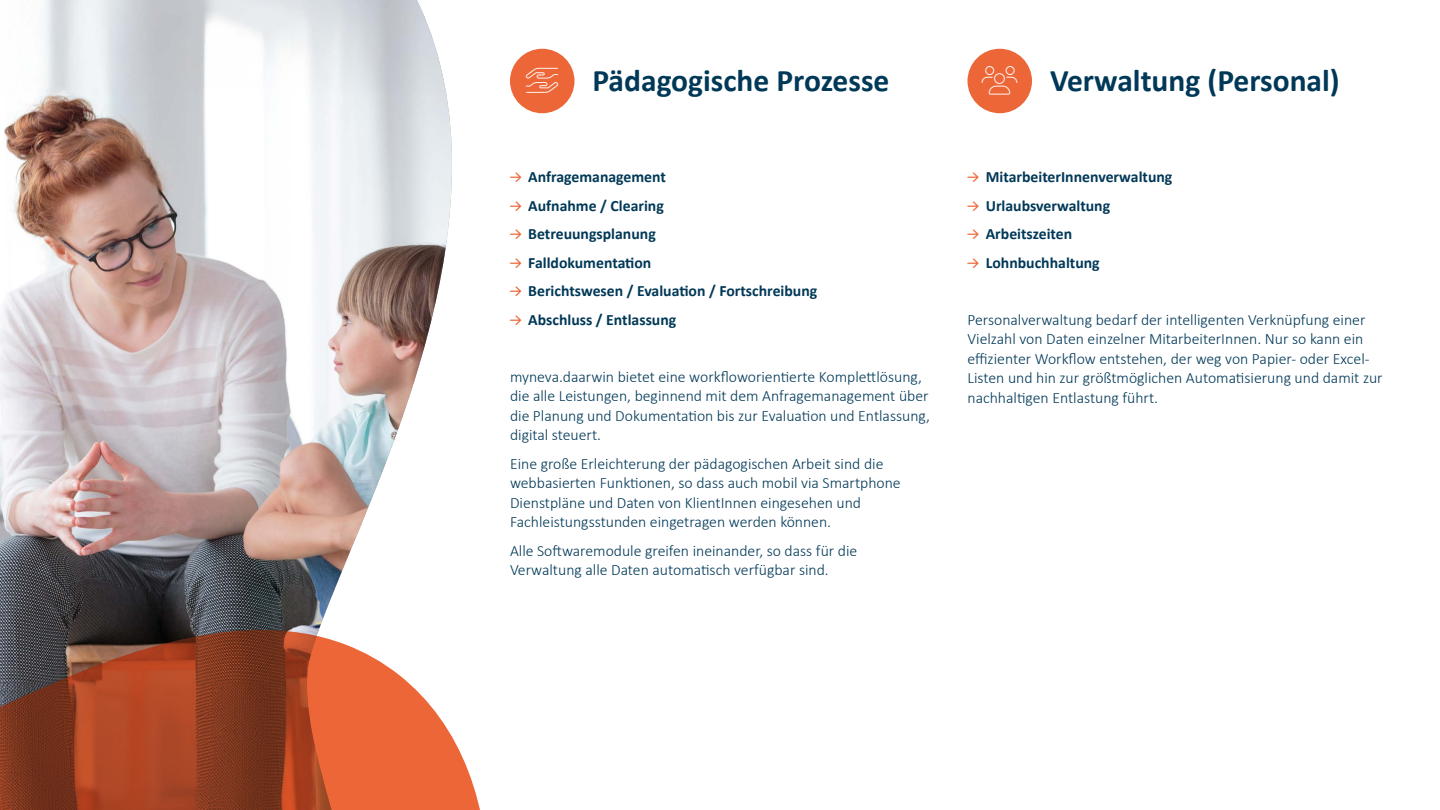
<style>
.page{position:relative;width:1440px;height:810px;background:#fff}
.page>*{position:absolute;margin:0;border:0;box-sizing:border-box;transform-origin:0 0}
.t1{font:700 31.5px "Calibri";color:#003857}
.t2{font:300 15.75px/19.5px "Calibri";color:#003857}
.t3{font:700 15.75px/28.5px "Calibri";color:#003857}
</style>
<div class="page">
<img style="left:0;top:0;width:452px;height:423px">
<img style="left:0;top:423px;width:480px;height:387px">
<div style="left:510px;top:49px;width:64px;height:64px;background:#ed6638;border-radius:50%"></div>
<div style="left:968px;top:49px;width:64px;height:64px;background:#ed6638;border-radius:50%"></div>
<h1 class="t1" style="left:592px;top:58px;width:298px">Pädagogische Prozesse</h1>
<h1 class="t1" style="left:1050px;top:58px;width:291px">Verwaltung (Personal)</h1>
<p class="t3" style="left:528px;top:162px;width:291px">Anfragemanagement<br>Aufnahme / Clearing<br>Betreuungsplanung<br>Falldokumentation<br>Berichtswesen / Evaluation / Fortschreibung<br>Abschluss / Entlassung</p>
<p class="t2" style="left:510px;top:366px;width:422px">myneva.daarwin bietet eine workfloworientierte Komplettlösung, die alle Leistungen, beginnend mit dem Anfragemanagement über die Planung und Dokumentation bis zur Evaluation und Entlassung, digital steuert.</p>
<p class="t2" style="left:510px;top:453px;width:392px">Eine große Erleichterung der pädagogischen Arbeit sind die webbasierten Funktionen, so dass auch mobil via Smartphone Dienstpläne und Daten von KlientInnen eingesehen und Fachleistungsstunden eingetragen werden können.</p>
<p class="t2" style="left:510px;top:540px;width:349px">Alle Softwaremodule greifen ineinander, so dass für die<br>Verwaltung alle Daten automatisch verfügbar sind.</p>
<p class="t3" style="left:986px;top:162px;width:188px">MitarbeiterInnenverwaltung<br>Urlaubsverwaltung<br>Arbeitszeiten<br>Lohnbuchhaltung</p>
<p class="t2" style="left:968px;top:309px;width:417px">Personalverwaltung bedarf der intelligenten Verknüpfung einer Vielzahl von Daten einzelner MitarbeiterInnen. Nur so kann ein effizienter Workflow entstehen, der weg von Papier- oder Excel-Listen und hin zur größtmöglichen Automatisierung und damit zur nachhaltigen Entlastung führt.</p>
</div>
